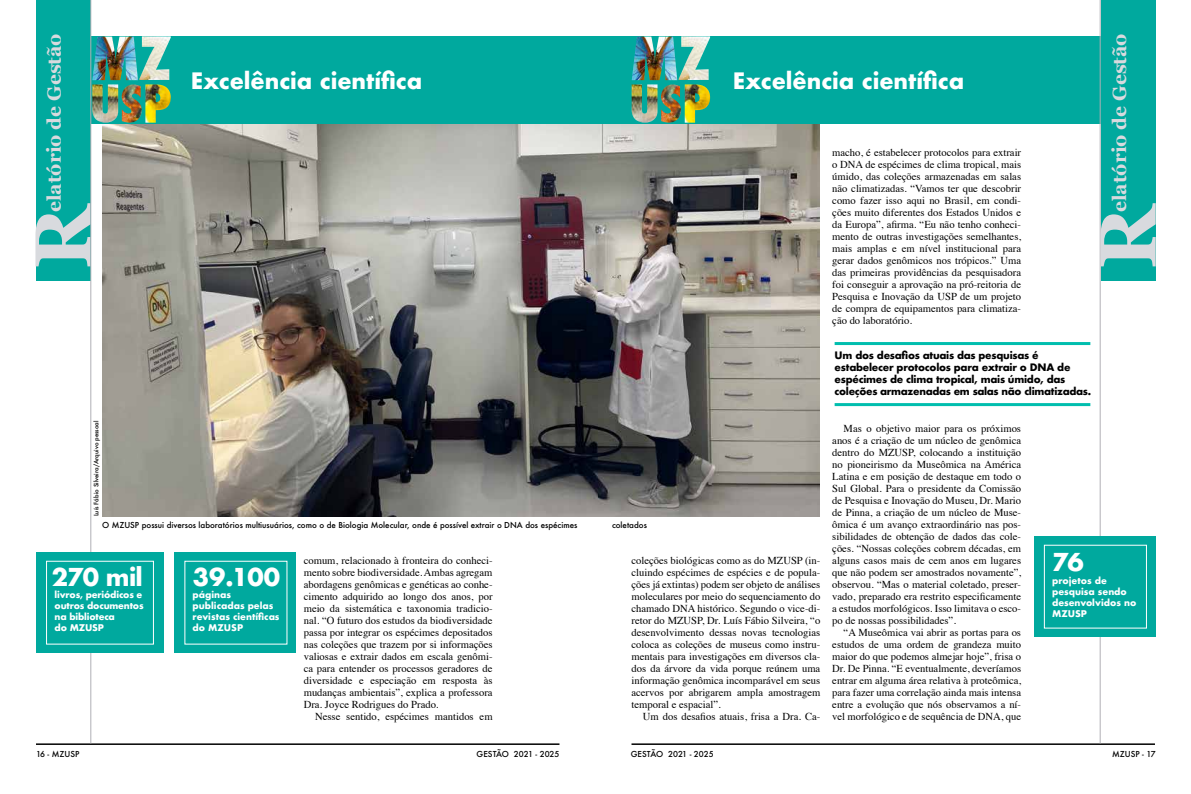
<style>
.page{position:relative;width:1191px;height:794px;background:#fff}
.page>*{position:absolute;margin:0;border:0;box-sizing:border-box;transform-origin:0 0}
.t1{font:700 79.4px "Georgia";color:#d8dade}
.t2{font:700 24px "Futura";letter-spacing:-.03em;color:#fff}
.t3{font:700 22px "Futura";color:#fff}
.t4{font:700 19.2px "Georgia";color:#d8dade}
.t5{font:10.6px/12px "Times";color:#000;text-align:justify}
.t6{font:700 10px/12px "Futura";letter-spacing:-.025em;color:#000}
.t7{font:700 9px/11px "Futura";color:#fff}
.t8{font:700 9px/11px "Futura";letter-spacing:-.02em;color:#fff}
.t9{font:500 8px "Futura";color:#000}
.t10{font:500 6px "Futura";color:#000}
</style>
<div class="page">
<hr style="left:36px;top:743px;width:523px;height:2px;background:#000">
<hr style="left:631px;top:743px;width:524px;height:2px;background:#000">
<img style="left:103px;top:123px;width:716px;height:393px">
<div style="left:91px;top:36px;width:1016px;height:87px;background:#00a99e"></div>
<div style="left:174px;top:552px;width:122px;height:100px;background:#00a99e"></div>
<hr style="left:1100px;top:0;width:1px;height:743px;background:#b0afb5">
<hr style="left:834px;top:342px;width:256px;height:3px;background:#00beae">
<hr style="left:834px;top:403px;width:256px;height:3px;background:#00beae">
<div style="left:36px;top:0;width:55px;height:280px;background:#00a99e"></div>
<div style="left:1100px;top:0;width:55px;height:280px;background:#00a99e"></div>
<div style="left:1034px;top:536px;width:121px;height:100px;background:#00a99e"></div>
<img style="left:92px;top:36px;width:79px;height:87px">
<img style="left:631px;top:36px;width:79px;height:87px">
<hr style="left:91px;top:0;width:1px;height:743px;background:#b0afb5">
<div style="left:36px;top:552px;width:128px;height:100px;background:#00a99e"></div>
<div style="left:46px;top:561px;width:108px;height:83px;border:1px solid #fff"></div>
<h3 class="t4" style="left:40px;top:212px;width:180px;rotate:-90deg">elatório de Gestão</h3>
<h3 class="t4" style="left:1105px;top:212px;width:180px;rotate:-90deg">elatório de Gestão</h3>
<h3 class="t3" style="left:191px;top:65px;width:233px">Excelência científica</h3>
<h3 class="t3" style="left:732px;top:65px;width:233px">Excelência científica</h3>
<p class="t5" style="left:832px;top:146px;width:190px">macho, é estabelecer protocolos para extrair o DNA de espécimes de clima tropical, mais úmido, das coleções armazenadas em salas não climatizadas. “Vamos ter que descobrir como fazer isso aqui no Brasil, em condi&shy;ções muito diferentes dos Estados Unidos e da Europa”, afirma. “Eu não tenho conheci&shy;mento de outras investigações semelhantes, mais amplas e em nível institucional para gerar dados genômicos nos trópicos.” Uma das primeiras providências da pesquisadora foi conseguir a aprovação na pró-reitoria de Pesquisa e Inovação da USP de um projeto de compra de equipamentos para climatiza&shy;ção do laboratório.</p>
<h1 class="t1" style="left:3px;top:269px;width:67px;rotate:-90deg">R</h1>
<h1 class="t1" style="left:1068px;top:269px;width:67px;rotate:-90deg">R</h1>
<p class="t6" style="left:834px;top:349px;width:258px">Um dos desafios atuais das pesquisas é estabelecer protocolos para extrair o DNA de espécimes de clima tropical, mais úmido, das coleções armazenadas em salas não climatizadas.</p>
<p class="t10" style="left:92px;top:516px;width:97px;rotate:-90deg">Luís Fábio Silveira/Arquivo pessoal</p>
<p class="t5" style="left:832px;top:422px;width:190px;text-indent:11px">Mas o objetivo maior para os próximos anos é a criação de um núcleo de genômica dentro do MZUSP, colocando a instituição no pioneirismo da Museômica na América Latina e em posição de destaque em todo o Sul Global. Para o presidente da Comissão de Pesquisa e Inovação do Museu, Dr. Mario de Pinna, a criação de um núcleo de Muse&shy;ômica é um avanço extraordinário nas pos&shy;sibilidades de obtenção de dados das cole&shy;ções. “Nossas coleções cobrem décadas, em alguns casos mais de cem anos em lugares que não podem ser amostrados novamente”, observou. “Mas o material coletado, preser&shy;vado, preparado era restrito especificamente a estudos morfológicos. Isso limitava o esco&shy;po de nossas possibilidades”.</p>
<p class="t5" style="left:832px;top:626px;width:190px;text-indent:11px">“A Museômica vai abrir as portas para os estudos de uma ordem de grandeza muito maior do que podemos almejar hoje”, frisa o Dr. De Pinna. “E eventualmente, deveríamos entrar em alguma área relativa à proteômica, para fazer uma correlação ainda mais intensa entre a evolução que nós observamos a ní&shy;vel morfológico e de sequência de DNA, que</p>
<p class="t9" style="left:102px;top:519px;width:477px">O MZUSP possui diversos laboratórios multiusuários, como o de Biologia Molecular, onde é possível extrair o DNA dos espécimes</p>
<p class="t9" style="left:612px;top:519px;width:36px">coletados</p>
<h2 class="t2" style="left:1052px;top:545px;width:33px">76</h2>
<p class="t5" style="left:631px;top:554px;width:190px">coleções biológicas como as do MZUSP (in&shy;cluindo espécimes de espécies e de popula&shy;ções já extintas) podem ser objeto de análises moleculares por meio do sequenciamento do chamado DNA histórico. Segundo o vice-di&shy;retor do MZUSP, Dr. Luís Fábio Silveira, “o desenvolvimento dessas novas tecnologias coloca as coleções de museus como instru&shy;mentais para investigações em diversos cla&shy;dos da árvore da vida porque reúnem uma informação genômica incomparável em seus acervos por abrigarem ampla amostragem temporal e espacial”.</p>
<p class="t5" style="left:643px;top:710px;width:179px">Um dos desafios atuais, frisa a Dra. Ca-</p>
<p class="t5" style="left:304px;top:554px;width:190px">comum, relacionado à fronteira do conheci&shy;mento sobre biodiversidade. Ambas agregam abordagens genômicas e genéticas ao conhe&shy;cimento adquirido ao longo dos anos, por meio da sistemática e taxonomia tradicio&shy;nal. “O futuro dos estudos da biodiversidade passa por integrar os espécimes depositados nas coleções que trazem por si informações valiosas e extrair dados em escala genômi&shy;ca para entender os processos geradores de diversidade e especiação em resposta às mudanças ambientais”, explica a professora Dra. Joyce Rodrigues do Prado.</p>
<p class="t5" style="left:315px;top:710px;width:179px">Nesse sentido, espécimes mantidos em</p>
<h2 class="t2" style="left:52px;top:559px;width:93px">270 mil</h2>
<h2 class="t2" style="left:193px;top:559px;width:89px">39.100</h2>
<p class="t7" style="left:1052px;top:575px;width:86px">projetos de pesquisa sendo desenvolvidos no<br>MZUSP</p>
<p class="t8" style="left:55px;top:589px;width:91px">livros, periódicos e outros documentos na biblioteca<br>do MZUSP</p>
<p class="t7" style="left:192px;top:589px;width:88px">páginas publicadas pelas revistas científicas do MZUSP</p>
<p class="t9" style="left:36px;top:748px;width:45px">16 - MZUSP</p>
<p class="t9" style="left:476px;top:748px;width:84px">GESTÃO 2021 - 2025</p>
<p class="t9" style="left:631px;top:748px;width:84px">GESTÃO 2021 - 2025</p>
<p class="t9" style="left:1112px;top:748px;width:45px">MZUSP - 17</p>
</div>
